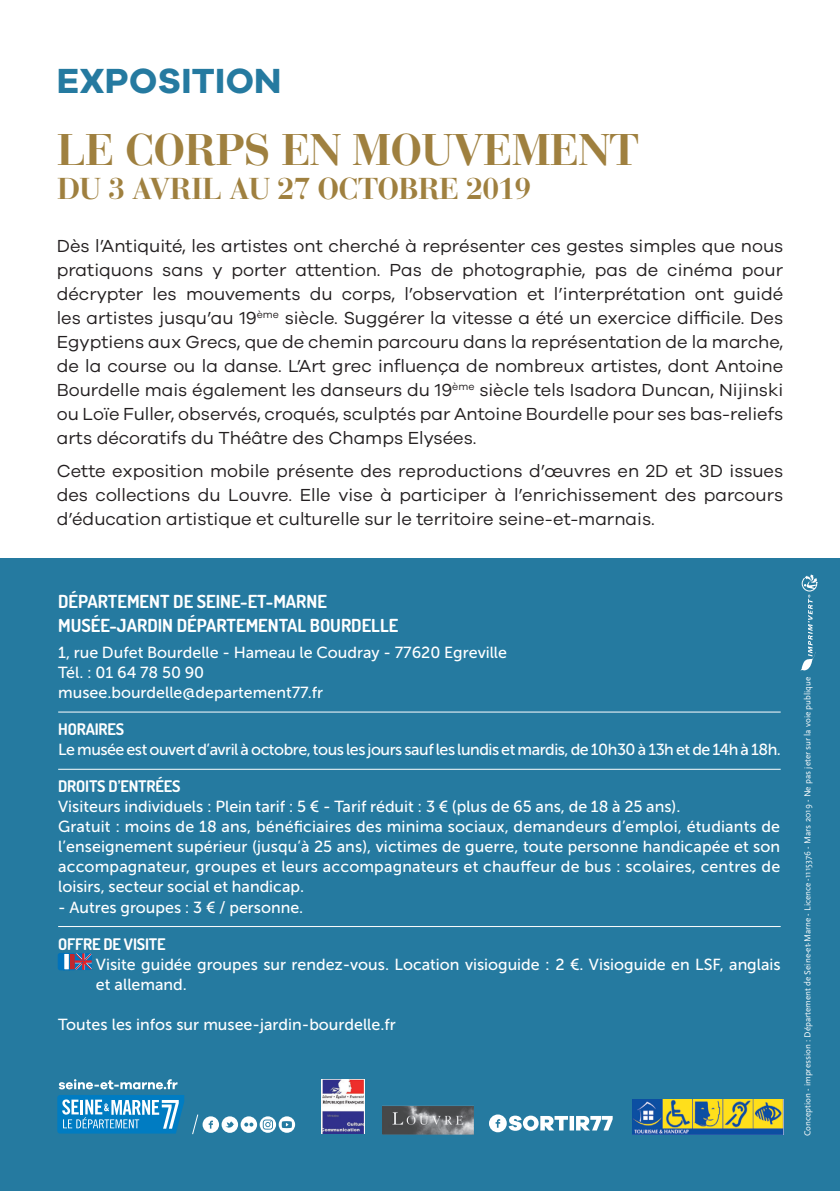
<style>
.page{position:relative;width:840px;height:1191px;background:#fff}
.page>*{position:absolute;margin:0;border:0;box-sizing:border-box;transform-origin:0 0}
.t1{font:700 44px "Bauer Bodoni";letter-spacing:-.02em;color:#9f803f}
.t2{font:700 36px "Galano Grotesque";letter-spacing:.01em;color:#257aa0}
.t3{font:700 30px "Bauer Bodoni";letter-spacing:-.02em;color:#9f803f}
.t4{font:18px/24px "Galano Grotesque";color:#231f20;text-align:justify}
.t5{font:700 18px "Dosis";color:#fff}
.t6{font:16px/20px "Museo Sans 500";color:#fff;text-align:justify}
.t7{font:16px "Museo Sans 500";letter-spacing:-.03em;color:#fff}
.t8{font:700 16px "Dosis";letter-spacing:-.01em;color:#fff}
.t9{font:9px "Scala Sans";color:#fff}
</style>
<div class="page">
<div style="left:0;top:558px;width:839px;height:633px;background:#257aa0"></div>
<hr style="left:58px;top:711px;width:722px;height:1px;background:#fff">
<hr style="left:58px;top:768px;width:722px;height:1px;background:#fff">
<hr style="left:58px;top:926px;width:722px;height:1px;background:#fff">
<svg style="left:58px;top:953px;width:34px;height:17px"></svg>
<svg style="left:801px;top:574px;width:16px;height:96px"></svg>
<img style="left:632px;top:1099px;width:150px;height:35px">
<svg style="left:489px;top:1114px;width:123px;height:18px"></svg>
<img style="left:321px;top:1080px;width:43px;height:53px">
<img style="left:382px;top:1105px;width:91px;height:30px">
<svg style="left:57px;top:1095px;width:127px;height:38px;background:#419dd0"></svg>
<svg style="left:59px;top:1079px;width:118px;height:10px"></svg>
<svg style="left:192px;top:1114px;width:103px;height:21px"></svg>
<p class="t2" style="left:57px;top:58px;width:226px">EXPOSITION</p>
<p class="t1" style="left:57px;top:123px;width:583px">LE CORPS EN MOUVEMENT</p>
<p class="t3" style="left:57px;top:170px;width:476px">DU 3 AVRIL AU 27 OCTOBRE 2019</p>
<p class="t4" style="left:57px;top:233px;width:727px">Dès l’Antiquité, les artistes ont cherché à représenter ces gestes simples que nous pratiquons sans y porter attention. Pas de photographie, pas de cinéma pour décrypter les mouvements du corps, l’observation et l’interprétation ont guidé les artistes jusqu’au 19<sup>ème</sup> siècle. Suggérer la vitesse a été un exercice difficile. Des Egyptiens aux Grecs, que de chemin parcouru dans la représentation de la marche, de la course ou la danse. L’Art grec influença de nombreux artistes, dont Antoine Bourdelle mais également les danseurs du 19<sup>ème</sup> siècle tels Isadora Duncan, Nijinski ou Loïe Fuller, observés, croqués, sculptés par Antoine Bourdelle pour ses bas-reliefs arts décoratifs du Théâtre des Champs Elysées.</p>
<p class="t4" style="left:57px;top:458px;width:727px">Cette exposition mobile présente des reproductions d’œuvres en 2D et 3D issues des collections du Louvre. Elle vise à participer à l’enrichissement des parcours d’éducation artistique et culturelle sur le territoire seine-et-marnais.</p>
<p class="t5" style="left:58px;top:590px;width:270px">DÉPARTEMENT DE SEINE-ET-MARNE</p>
<p class="t5" style="left:58px;top:614px;width:341px">MUSÉE-JARDIN DÉPARTEMENTAL BOURDELLE</p>
<p class="t6" style="left:58px;top:642px;width:450px">1, rue Dufet Bourdelle - Hameau le Coudray - 77620 Egreville</p>
<p class="t6" style="left:58px;top:662px;width:147px">Tél. : 01 64 78 50 90</p>
<p class="t6" style="left:58px;top:682px;width:266px">musee.bourdelle@departement77.fr</p>
<p class="t8" style="left:58px;top:719px;width:67px">HORAIRES</p>
<p class="t7" style="left:58px;top:741px;width:724px">Le musée est ouvert d’avril à octobre, tous les jours sauf les lundis et mardis, de 10h30 à 13h et de 14h à 18h.</p>
<p class="t8" style="left:58px;top:776px;width:124px">DROITS D’ENTRÉES</p>
<p class="t6" style="left:58px;top:797px;width:623px">Visiteurs individuels : Plein tarif : 5 € - Tarif réduit : 3 € (plus de 65 ans, de 18 à 25 ans).</p>
<p class="t6" style="left:58px;top:817px;width:723px">Gratuit : moins de 18 ans, bénéficiaires des minima sociaux, demandeurs d’emploi, étudiants de l’enseignement supérieur (jusqu’à 25 ans), victimes de guerre, toute personne handicapée et son accompagnateur, groupes et leurs accompagnateurs et chauffeur de bus : scolaires, centres de loisirs, secteur social et handicap.</p>
<p class="t6" style="left:58px;top:897px;width:246px">- Autres groupes : 3 € / personne.</p>
<p class="t8" style="left:58px;top:933px;width:109px">OFFRE DE VISITE</p>
<p class="t6" style="left:96px;top:954px;width:686px">Visite guidée groupes sur rendez-vous. Location visioguide : 2 €. Visioguide en LSF, anglais et allemand.</p>
<p class="t6" style="left:58px;top:1014px;width:339px">Toutes les infos sur musee-jardin-bourdelle.fr</p>
<p class="t9" style="left:802px;top:1136px;width:460px;rotate:-90deg">Conception - impression : Département de Seine-et-Marne - Licence -1115376 - Mars 2019 - Ne pas jeter sur la voie publique</p>
</div>
